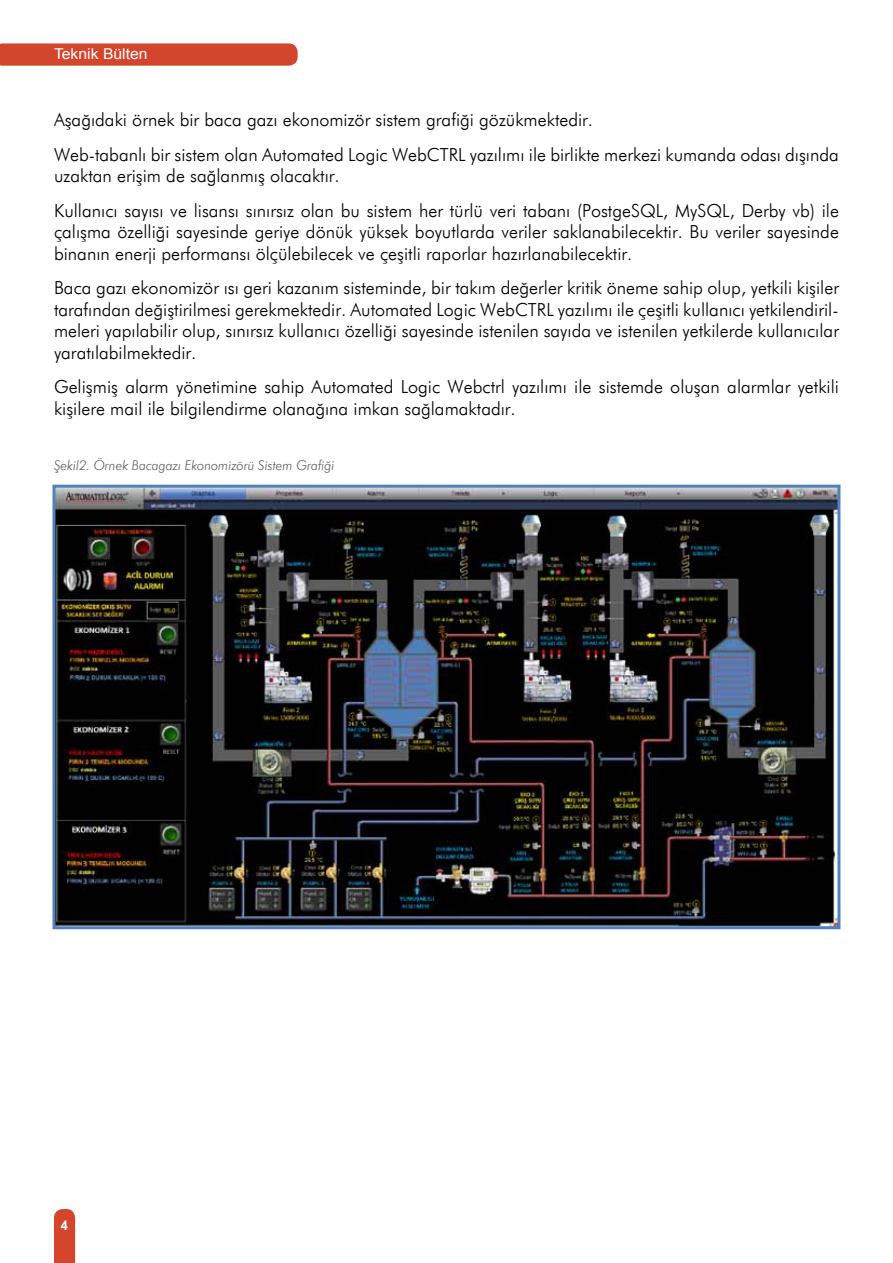
<style>
.page{position:relative;width:893px;height:1263px;background:#fff}
.page>*{position:absolute;margin:0;border:0;box-sizing:border-box;transform-origin:0 0}
.t1{font:300 18px/21.6px "Futura BT";color:#000}
.t2{font:15px "Arial";color:#fff;scale:1.05 1}
.t3{font:italic 300 13.5px "Futura BT";color:#58595b}
.t4{font:700 13.5px "Arial";color:#fff;scale:.95 1}
</style>
<div class="page">
<svg style="left:54px;top:1209px;width:21px;height:54px"></svg>
<svg style="left:0;top:43px;width:298px;height:23px;background:#d44c35"></svg>
<img style="left:56px;top:489px;width:780px;height:436px">
<div style="left:52px;top:485px;width:788px;height:444px;border:3px solid #4f82bb"></div>
<p class="t2" style="left:54px;top:43px;width:91px">Teknik Bülten</p>
<p class="t1" style="left:54px;top:103px;width:786px;line-height:34.3px">Aşağıdaki örnek bir baca gazı ekonomizör sistem grafiği gözükmektedir.<br>Web-tabanlı bir sistem olan Automated Logic WebCTRL yazılımı ile birlikte merkezi kumanda odası dışında</p>
<p class="t1" style="left:54px;top:159px;width:786px;line-height:34.3px">uzaktan erişim de sağlanmış olacaktır.<br>Kullanıcı sayısı ve lisansı sınırsız olan bu sistem her türlü veri tabanı (PostgeSQL, MySQL, Derby vb) ile</p>
<p class="t1" style="left:54px;top:221px;width:786px">çalışma özelliği sayesinde geriye dönük yüksek boyutlarda veriler saklanabilecektir. Bu veriler sayesinde binanın enerji performansı ölçülebilecek ve çeşitli raporlar hazırlanabilecektir.</p>
<p class="t1" style="left:54px;top:277px;width:786px;text-align:justify">Baca gazı ekonomizör ısı geri kazanım sisteminde, bir takım değerler kritik öneme sahip olup, yetkili kişiler tarafından değiştirilmesi gerekmektedir. Automated Logic WebCTRL yazılımı ile çeşitli kullanıcı yetkilendiril&shy;meleri yapılabilir olup, sınırsız kullanıcı özelliği sayesinde istenilen sayıda ve istenilen yetkilerde kullanıcılar yaratılabilmektedir.</p>
<p class="t1" style="left:54px;top:376px;width:786px">Gelişmiş alarm yönetimine sahip Automated Logic Webctrl yazılımı ile sistemde oluşan alarmlar yetkili kişilere mail ile bilgilendirme olanağına imkan sağlamaktadır.</p>
<p class="t3" style="left:54px;top:456px;width:282px">Şekil2. Örnek Bacagazı Ekonomizörü Sistem Grafiği</p>
<p class="t4" style="left:61px;top:1216px;width:9px">4</p>
</div>
